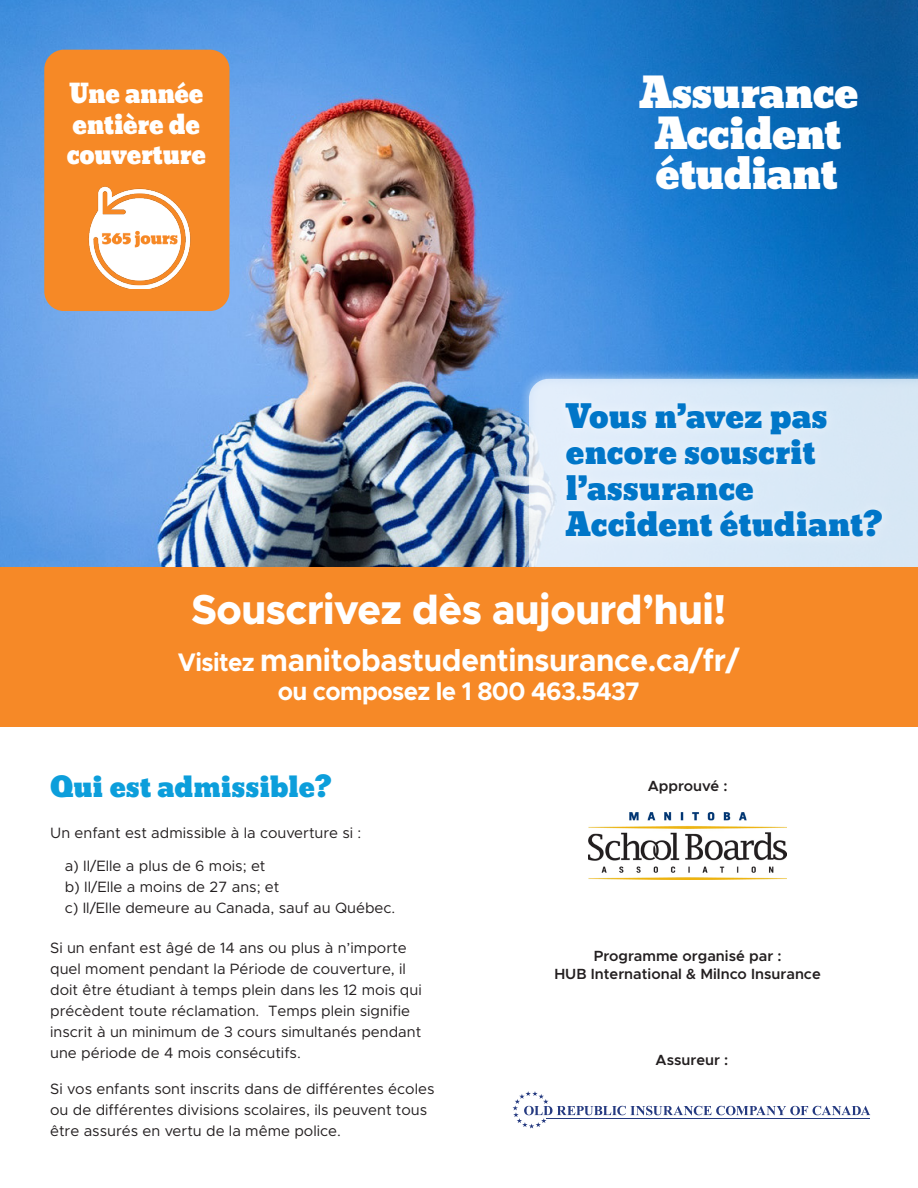
<style>
.page{position:relative;width:918px;height:1188px;background:#fff}
.page>*{position:absolute;margin:0;border:0;box-sizing:border-box;transform-origin:0 0}
.t1{font:800 42px "Metropolis";letter-spacing:-.01em;color:#fff;scale:.95 1}
.t2{font:41.1px/40.7px "Bevan";letter-spacing:-.02em;color:#fff;text-align:center}
.t3{font:700 31.5px "Metropolis";letter-spacing:-.01em;color:#fff;scale:.95 1}
.t4{font:31.05px "Bevan";color:#0076c8}
.t5{font:27px "Bevan";color:#0c9edb}
.t6{font:25.5px/30.6px "Bevan";letter-spacing:-.01em;color:#fff;scale:.95 1}
.t7{font:700 25.5px "Metropolis";letter-spacing:-.025em;color:#fff;scale:.95 1}
.t8{font:15px/21px "Metropolis";color:#231f20}
.t9{font:600 14.85px "Metropolis";color:#231f20}
.s1{font-size:25.5px}
</style>
<div class="page">
<img style="left:0;top:0;width:917px;height:567px">
<div style="left:518px;top:369px;width:400px;height:232px;background:#fff;opacity:.75"></div>
<svg style="left:529px;top:379px;width:389px;height:188px;background:#deebf8"></svg>
<div style="left:0;top:567px;width:918px;height:160px;background:#f68927"></div>
<img style="left:588px;top:812px;width:199px;height:68px">
<svg style="left:513px;top:1091px;width:357px;height:37px"></svg>
<hr style="left:546px;top:1119px;width:324px;height:1px;background:#253a80">
<div style="left:44px;top:50px;width:186px;height:261px;background:#f68926;border-radius:20px"></div>
<img style="left:88px;top:186px;width:103px;height:103px">
<p class="t6" style="left:69px;top:79px;width:143px">Une année</p>
<p class="t6" style="left:67px;top:109px;width:148px">entière de couverture</p>
<p class="t2" style="left:640px;top:73px;width:220px">Assurance<br>Accident étudiant</p>
<p class="t4" style="left:566px;top:392px;width:263px">Vous n’avez pas</p>
<p class="t4" style="left:566px;top:428px;width:251px">encore souscrit</p>
<p class="t4" style="left:566px;top:464px;width:190px">l’assurance</p>
<p class="t4" style="left:566px;top:500px;width:319px">Accident étudiant?</p>
<p class="t1" style="left:191px;top:582px;width:565px">Souscrivez dès aujourd’hui!</p>
<p class="t3" style="left:178px;top:640px;width:593px"><span class="s1">Visitez</span> manitobastudentinsurance.ca/fr/</p>
<p class="t7" style="left:278px;top:675px;width:383px">ou composez le 1 800 463.5437</p>
<p class="t5" style="left:50px;top:766px;width:283px">Qui est admissible?</p>
<p class="t8" style="left:50px;top:822px;width:313px">Un enfant est admissible à la couverture si :</p>
<p class="t8" style="left:65px;top:855px;width:202px">a) Il/Elle a plus de 6 mois; et</p>
<p class="t8" style="left:65px;top:876px;width:216px">b) Il/Elle a moins de 27 ans; et</p>
<p class="t8" style="left:65px;top:898px;width:332px">c) Il/Elle demeure au Canada, sauf au Québec.</p>
<p class="t8" style="left:50px;top:937px;width:373px">Si un enfant est âgé de 14 ans ou plus à n’importe quel moment pendant la Période de couverture, il doit être étudiant à temps plein dans les 12 mois qui précèdent toute réclamation. Temps plein signifie inscrit à un minimum de 3 cours simultanés pendant une période de 4 mois consécutifs.</p>
<p class="t8" style="left:50px;top:1078px;width:386px">Si vos enfants sont inscrits dans de différentes écoles ou de différentes divisions scolaires, ils peuvent tous être assurés en vertu de la même police.</p>
<p class="t9" style="left:648px;top:777px;width:81px">Approuvé :</p>
<p class="t9" style="left:594px;top:947px;width:189px">Programme organisé par :</p>
<p class="t9" style="left:554px;top:965px;width:268px">HUB International &amp; Milnco Insurance</p>
<p class="t9" style="left:656px;top:1051px;width:74px">Assureur :</p>
</div>
